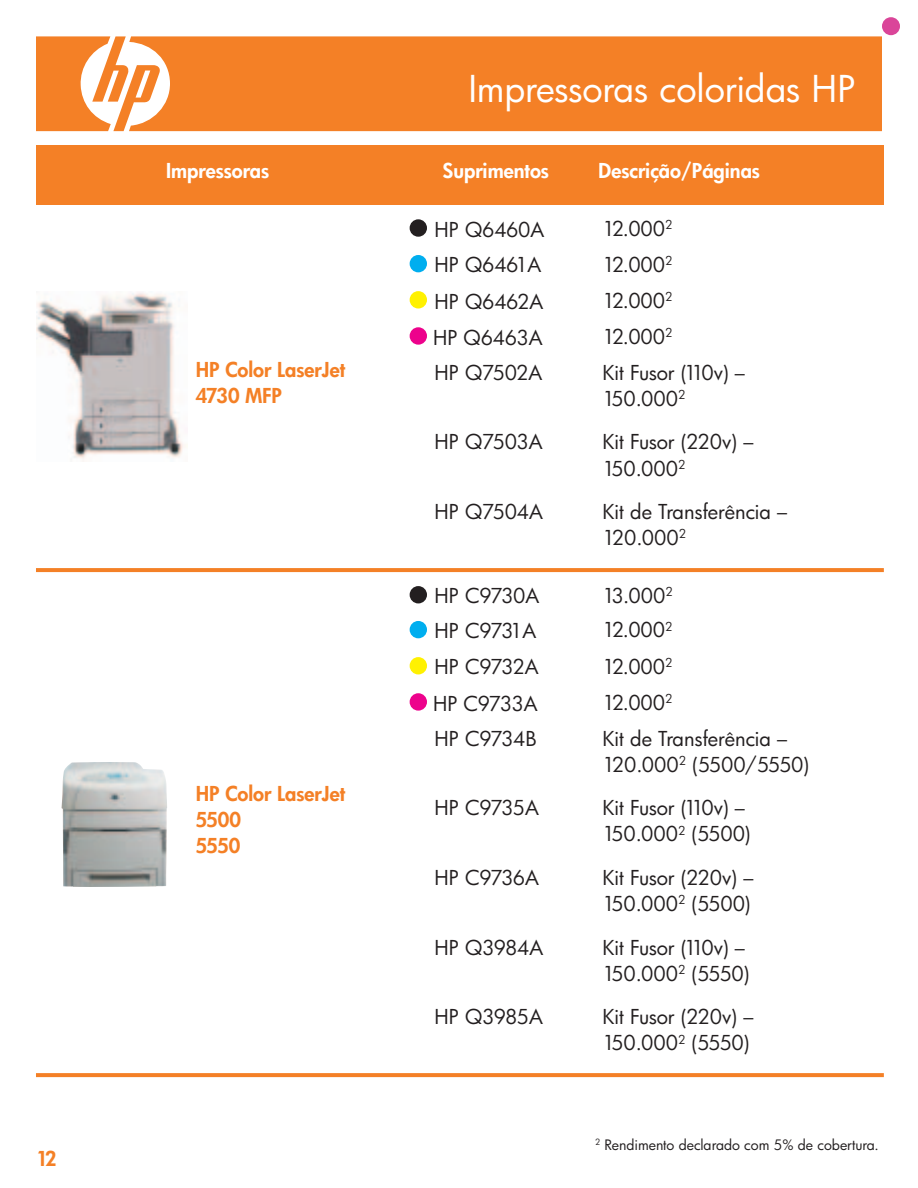
<style>
.page{position:relative;width:918px;height:1188px;background:#fff}
.page>*{position:absolute;margin:0;border:0;box-sizing:border-box;transform-origin:0 0}
.t1{font:36px "Futura Bk";letter-spacing:-.005em;color:#fff}
.t2{font:20px/26px "Futura Bk";letter-spacing:-.01em;color:#231f20}
.t3{font:20px/26px "Futura Hv";color:#f48026}
.t4{font:20px "Futura Hv";color:#fff}
.t5{font:20px/26px "Futura Bk";letter-spacing:-.03em;color:#231f20}
.t6{font:20px "Futura Bk";letter-spacing:-.035em;color:#231f20}
.t7{font:14px "Futura Bk";color:#231f20}
</style>
<div class="page">
<div style="left:882px;top:17px;width:18px;height:18px;background:#da4599;border-radius:50%"></div>
<div style="left:36px;top:36px;width:846px;height:95px;background:#f48026"></div>
<div style="left:36px;top:146px;width:364px;height:59px;background:#f48026"></div>
<div style="left:400px;top:146px;width:192px;height:59px;background:#f48026"></div>
<div style="left:592px;top:146px;width:292px;height:59px;background:#f48026"></div>
<div style="left:410px;top:219px;width:17px;height:18px;background:#231f20;border-radius:50%"></div>
<div style="left:410px;top:255px;width:17px;height:17px;background:#00aeef;border-radius:50%"></div>
<div style="left:410px;top:291px;width:17px;height:18px;background:#fff101;border-radius:50%"></div>
<div style="left:410px;top:327px;width:17px;height:18px;background:#ed028c;border-radius:50%"></div>
<div style="left:410px;top:586px;width:17px;height:17px;background:#231f20;border-radius:50%"></div>
<div style="left:410px;top:621px;width:17px;height:17px;background:#00aeef;border-radius:50%"></div>
<div style="left:410px;top:657px;width:17px;height:17px;background:#fff101;border-radius:50%"></div>
<div style="left:410px;top:693px;width:17px;height:18px;background:#ed028c;border-radius:50%"></div>
<hr style="left:36px;top:145px;width:848px;height:1px;background:#f48026">
<svg style="left:36px;top:568px;width:848px;height:4px;background:#f4822a"></svg>
<svg style="left:36px;top:1073px;width:848px;height:4px;background:#f4832b"></svg>
<img style="left:36px;top:292px;width:151px;height:169px">
<img style="left:62px;top:762px;width:105px;height:125px">
<p class="t3" style="left:36px;top:1148px;width:22px">12</p>
<h1 class="t1" style="left:468px;top:75px;width:389px">Impressoras coloridas HP</h1>
<p class="t4" style="left:166px;top:162px;width:105px">Impressoras</p>
<p class="t4" style="left:443px;top:162px;width:108px">Suprimentos</p>
<p class="t4" style="left:598px;top:162px;width:163px">Descrição/Páginas</p>
<p class="t2" style="left:435px;top:219px;width:111px">HP Q6460A</p>
<p class="t2" style="left:602px;top:218px;width:72px">12.000<sup>2</sup></p>
<p class="t2" style="left:435px;top:254px;width:109px">HP Q6461A</p>
<p class="t2" style="left:602px;top:254px;width:72px">12.000<sup>2</sup></p>
<p class="t2" style="left:435px;top:291px;width:110px">HP Q6462A</p>
<p class="t2" style="left:602px;top:290px;width:72px">12.000<sup>2</sup></p>
<p class="t2" style="left:433px;top:327px;width:111px">HP Q6463A</p>
<p class="t2" style="left:602px;top:326px;width:72px">12.000<sup>2</sup></p>
<p class="t2" style="left:435px;top:362px;width:110px">HP Q7502A</p>
<p class="t2" style="left:602px;top:362px;width:144px">Kit Fusor (110v) –<br>150.000<sup>2</sup></p>
<p class="t2" style="left:435px;top:432px;width:110px">HP Q7503A</p>
<p class="t2" style="left:602px;top:432px;width:152px">Kit Fusor (220v) –<br>150.000<sup>2</sup></p>
<p class="t2" style="left:435px;top:501px;width:110px">HP Q7504A</p>
<p class="t2" style="left:602px;top:501px;width:186px">Kit de Transferência –<br>120.000<sup>2</sup></p>
<p class="t3" style="left:196px;top:358px;width:151px">HP Color LaserJet<br>4730 MFP</p>
<p class="t3" style="left:196px;top:783px;width:151px">HP Color LaserJet<br>5500<br>5550</p>
<p class="t2" style="left:435px;top:586px;width:107px">HP C9730A</p>
<p class="t2" style="left:602px;top:585px;width:72px">13.000<sup>2</sup></p>
<p class="t6" style="left:435px;top:623px;width:104px">HP C9731A</p>
<p class="t2" style="left:602px;top:620px;width:72px">12.000<sup>2</sup></p>
<p class="t5" style="left:435px;top:657px;width:106px">HP C9732A</p>
<p class="t2" style="left:602px;top:656px;width:72px">12.000<sup>2</sup></p>
<p class="t2" style="left:433px;top:693px;width:106px">HP C9733A</p>
<p class="t2" style="left:602px;top:692px;width:72px">12.000<sup>2</sup></p>
<p class="t2" style="left:435px;top:728px;width:104px">HP C9734B</p>
<p class="t2" style="left:602px;top:728px;width:208px">Kit de Transferência –<br>120.000<sup>2</sup> (5500/5550)</p>
<p class="t2" style="left:435px;top:798px;width:106px">HP C9735A</p>
<p class="t2" style="left:602px;top:798px;width:150px">Kit Fusor (110v) –<br>150.000<sup>2</sup> (5500)</p>
<p class="t2" style="left:435px;top:867px;width:106px">HP C9736A</p>
<p class="t2" style="left:602px;top:867px;width:152px">Kit Fusor (220v) –<br>150.000<sup>2</sup> (5500)</p>
<p class="t2" style="left:435px;top:937px;width:110px">HP Q3984A</p>
<p class="t5" style="left:602px;top:937px;width:149px">Kit Fusor (110v) –<br>150.000<sup>2</sup> (5550)</p>
<p class="t2" style="left:435px;top:1006px;width:110px">HP Q3985A</p>
<p class="t2" style="left:602px;top:1006px;width:152px">Kit Fusor (220v) –<br>150.000<sup>2</sup> (5550)</p>
<p class="t7" style="left:595px;top:1139px;width:285px"><sup>2</sup> Rendimento declarado com 5% de cobertura.</p>
</div>
